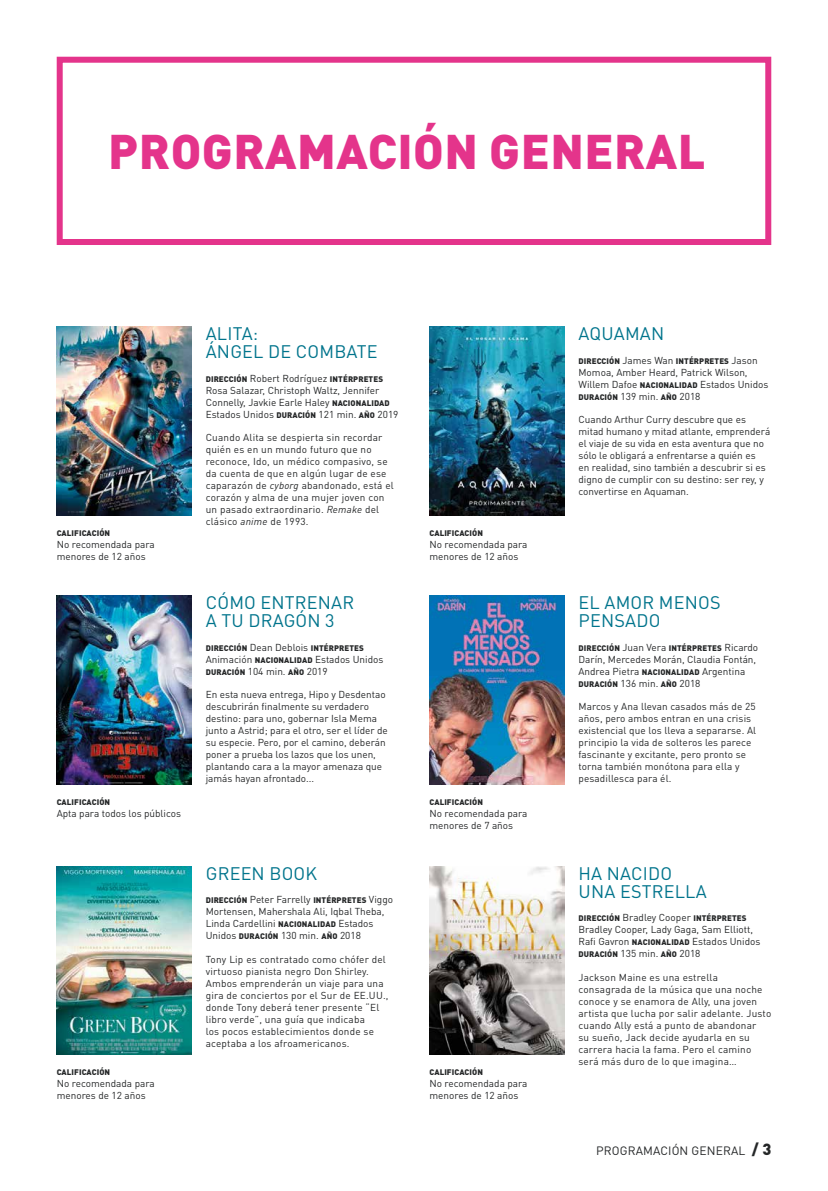
<style>
.page{position:relative;width:828px;height:1191px;background:#fff}
.page>*{position:absolute;margin:0;border:0;box-sizing:border-box;transform-origin:0 0}
.t1{font:900 48px "DIN Pro";letter-spacing:.01em;color:#e4348b}
.t2{font:18px/18px "DIN Pro";letter-spacing:.01em;color:#00748c}
.t3{font:12px "DIN Pro";letter-spacing:.01em;color:#252728}
.t4{font:10px/12px "DIN Pro";color:#252728}
.t5{font:10px/12px "DIN Pro";letter-spacing:.02em;color:#252728}
.t6{font:900 8px "DIN Pro";letter-spacing:.01em;color:#252728}
.s1{font-weight:400;font-size:10px}
.s2{font-weight:900;font-size:8px}
.s3{font-style:italic}
.s4{font-weight:900;font-size:16px}
</style>
<div class="page">
<img style="left:429px;top:326px;width:135px;height:189px">
<img style="left:57px;top:326px;width:134px;height:189px">
<img style="left:57px;top:595px;width:134px;height:189px">
<div style="left:57px;top:57px;width:714px;height:188px;border:6px solid #e4348b"></div>
<img style="left:429px;top:595px;width:135px;height:189px">
<img style="left:57px;top:866px;width:134px;height:188px">
<img style="left:429px;top:866px;width:135px;height:188px">
<h1 class="t1" style="left:108px;top:119px;width:598px">PROGRAMACIÓN GENERAL</h1>
<h2 class="t2" style="left:206px;top:324px;width:173px">ALITA:<br>ÁNGEL DE COMBATE</h2>
<p class="t6" style="left:206px;top:373px;width:179px">DIRECCIÓN <span class="s1">Robert Rodríguez</span> INTÉRPRETES</p>
<p class="t4" style="left:206px;top:383px;width:194px">Rosa Salazar, Christoph Waltz, Jennifer<br>Connelly, Javkie Earle Haley <span class="s2">NACIONALIDAD<br></span>Estados Unidos <span class="s2">DURACIÓN</span> 121 min. <span class="s2">AÑO</span> 2019</p>
<p class="t5" style="left:206px;top:431px;width:190px">Cuando Alita se despierta sin recordar quién es en un mundo futuro que no reconoce, Ido, un médico compasivo, se da cuenta de que en algún lugar de ese caparazón de <span class="s3">cyborg</span> abandonado, está el corazón y alma de una mujer joven con un pasado extraordinario. <span class="s3">Remake</span> del clásico <span class="s3">anime</span> de 1993.</p>
<h2 class="t2" style="left:578px;top:324px;width:87px">AQUAMAN</h2>
<p class="t6" style="left:578px;top:355px;width:181px">DIRECCIÓN <span class="s1">James Wan</span> INTÉRPRETES <span class="s1">Jason</span></p>
<p class="t4" style="left:578px;top:365px;width:191px">Momoa, Amber Heard, Patrick Wilson,<br>Willem Dafoe <span class="s2">NACIONALIDAD</span> Estados Unidos</p>
<p class="t6" style="left:578px;top:391px;width:123px">DURACIÓN <span class="s1">139 min.</span> AÑO <span class="s1">2018</span></p>
<p class="t4" style="left:578px;top:413px;width:193px">Cuando Arthur Curry descubre que es mitad humano y mitad atlante, emprenderá el viaje de su vida en esta aventura que no sólo le obligará a enfrentarse a quién es<br>en realidad, sino también a descubrir si es digno de cumplir con su destino: ser rey, y convertirse en Aquaman.</p>
<p class="t6" style="left:57px;top:527px;width:55px">CALIFICACIÓN</p>
<p class="t4" style="left:57px;top:537px;width:100px">No recomendada para menores de 12 años</p>
<p class="t6" style="left:429px;top:527px;width:55px">CALIFICACIÓN</p>
<p class="t4" style="left:429px;top:537px;width:100px">No recomendada para menores de 12 años</p>
<h2 class="t2" style="left:206px;top:593px;width:150px">CÓMO ENTRENAR<br>A TU DRAGÓN 3</h2>
<p class="t6" style="left:206px;top:642px;width:160px">DIRECCIÓN <span class="s1">Dean Deblois</span> INTÉRPRETES</p>
<p class="t4" style="left:206px;top:652px;width:179px">Animación <span class="s2">NACIONALIDAD</span> Estados Unidos</p>
<p class="t6" style="left:206px;top:666px;width:123px">DURACIÓN <span class="s1">104 min.</span> AÑO <span class="s1">2019</span></p>
<p class="t4" style="left:206px;top:688px;width:184px">En esta nueva entrega, Hipo y Desdentao descubrirán finalmente su verdadero destino: para uno, gobernar Isla Mema junto a Astrid; para el otro, ser el líder de su especie. Pero, por el camino, deberán poner a prueba los lazos que los unen, plantando cara a la mayor amenaza que jamás hayan afrontado...</p>
<h2 class="t2" style="left:578px;top:593px;width:144px">EL AMOR MENOS<br>PENSADO</h2>
<p class="t6" style="left:578px;top:642px;width:181px">DIRECCIÓN <span class="s1">Juan Vera</span> INTÉRPRETES <span class="s1">Ricardo</span></p>
<p class="t4" style="left:578px;top:652px;width:179px">Darín, Mercedes Morán, Claudia Fontán,<br>Andrea Pietra <span class="s2">NACIONALIDAD</span> Argentina</p>
<p class="t6" style="left:578px;top:678px;width:123px">DURACIÓN <span class="s1">136 min.</span> AÑO <span class="s1">2018</span></p>
<p class="t4" style="left:578px;top:700px;width:179px">Marcos y Ana llevan casados más de 25 años, pero ambos entran en una crisis existencial que los lleva a separarse. Al principio la vida de solteros les parece fascinante y excitante, pero pronto se torna también monótona para ella y pesadillesca para él.</p>
<p class="t6" style="left:57px;top:796px;width:55px">CALIFICACIÓN</p>
<p class="t4" style="left:57px;top:806px;width:126px">Apta para todos los públicos</p>
<p class="t6" style="left:429px;top:796px;width:55px">CALIFICACIÓN</p>
<p class="t4" style="left:429px;top:806px;width:100px">No recomendada para menores de 7 años</p>
<p class="t6" style="left:57px;top:1066px;width:55px">CALIFICACIÓN</p>
<p class="t4" style="left:57px;top:1077px;width:100px">No recomendada para menores de 12 años</p>
<h2 class="t2" style="left:206px;top:863px;width:113px">GREEN BOOK</h2>
<p class="t6" style="left:206px;top:895px;width:189px">DIRECCIÓN <span class="s1">Peter Farrelly</span> INTÉRPRETES <span class="s1">Viggo</span></p>
<p class="t4" style="left:206px;top:905px;width:180px">Mortensen, Mahershala Ali, Iqbal Theba,<br>Linda Cardellini <span class="s2">NACIONALIDAD</span> Estados<br>Unidos <span class="s2">DURACIÓN</span> 130 min. <span class="s2">AÑO</span> 2018</p>
<p class="t5" style="left:206px;top:952px;width:184px">Tony Lip es contratado como chófer del virtuoso pianista negro Don Shirley.<br>Ambos emprenderán un viaje para una gira de conciertos por el Sur de EE.UU., donde Tony deberá tener presente “El libro verde”, una guía que indicaba<br>los pocos establecimientos donde se aceptaba a los afroamericanos.</p>
<p class="t6" style="left:429px;top:1066px;width:55px">CALIFICACIÓN</p>
<p class="t4" style="left:429px;top:1077px;width:100px">No recomendada para menores de 12 años</p>
<h2 class="t2" style="left:578px;top:863px;width:130px">HA NACIDO<br>UNA ESTRELLA</h2>
<p class="t6" style="left:578px;top:913px;width:169px">DIRECCIÓN <span class="s1">Bradley Cooper</span> INTÉRPRETES</p>
<p class="t4" style="left:578px;top:923px;width:183px">Bradley Cooper, Lady Gaga, Sam Elliott,<br>Rafi Gavron <span class="s2">NACIONALIDAD</span> Estados Unidos</p>
<p class="t6" style="left:578px;top:949px;width:123px">DURACIÓN <span class="s1">135 min.</span> AÑO <span class="s1">2018</span></p>
<p class="t5" style="left:578px;top:970px;width:194px">Jackson Maine es una estrella consagrada de la música que una noche conoce y se enamora de Ally, una joven artista que lucha por salir adelante. Justo cuando Ally está a punto de abandonar<br>su sueño, Jack decide ayudarla en su carrera hacia la fama. Pero el camino será más duro de lo que imagina…</p>
<p class="t3" style="left:596px;top:1142px;width:177px">PROGRAMACIÓN GENERAL <span class="s4">/ 3</span></p>
</div>
